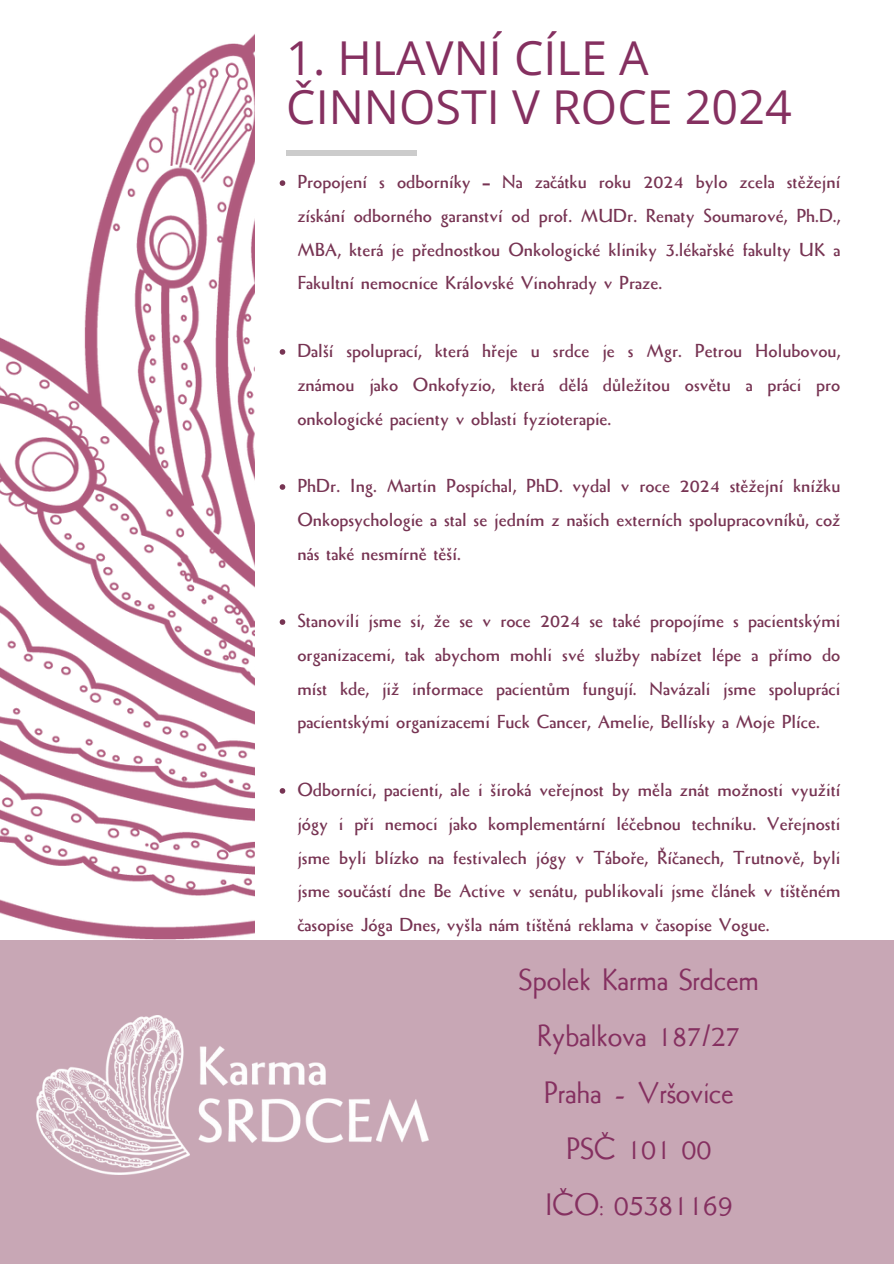
<style>
.page{position:relative;width:894px;height:1264px;background:#fff}
.page>*{position:absolute;margin:0;border:0;box-sizing:border-box;transform-origin:0 0}
.t1{font:46.65px/49.5px "Open Sans";color:#853060}
.t2{font:500 34.5px/56.2px "Stellar Classic SGOT Std";color:#853060;text-align:center}
.t3{font:700 21px/33.8px "Stellar Classic SGOT Std";color:#773453;text-align:justify}
</style>
<div class="page">
<div style="left:286px;top:151px;width:130px;height:5px;background:#ccc"></div>
<img style="left:0;top:34px;width:254px;height:905px">
<div style="left:0;top:939px;width:893px;height:324px;background:#c8a7b5"></div>
<img style="left:36px;top:1015px;width:392px;height:159px">
<svg style="left:279px;top:180px;width:6px;height:6px"></svg>
<svg style="left:279px;top:349px;width:6px;height:6px"></svg>
<svg style="left:279px;top:484px;width:6px;height:6px"></svg>
<svg style="left:279px;top:619px;width:6px;height:6px"></svg>
<svg style="left:279px;top:788px;width:6px;height:5px"></svg>
<p class="t1" style="left:286px;top:32px;width:507px">1. HLAVNÍ CÍLE A<br>ČINNOSTI V ROCE 2024</p>
<h1 class="t3" style="left:297px;top:166px;width:544px">Propojení s odborníky – Na začátku roku 2024 bylo zcela stěžejní získání odborného garanství od prof. MUDr. Renaty Soumarové, Ph.D., MBA, která je přednostkou Onkologické kliniky 3.lékařské fakulty UK a Fakultní nemocnice Královské Vinohrady v Praze.</h1>
<p class="t3" style="left:297px;top:335px;width:544px">Další spoluprací, která hřeje u srdce je s Mgr. Petrou Holubovou, známou jako Onkofyzio, která dělá důležitou osvětu a práci pro onkologické pacienty v oblasti fyzioterapie.</p>
<p class="t3" style="left:297px;top:470px;width:544px">PhDr. Ing. Martin Pospíchal, PhD. vydal v roce 2024 stěžejní knížku Onkopsychologie a stal se jedním z našich externích spolupracovníků, což nás také nesmírně těší.</p>
<p class="t3" style="left:297px;top:605px;width:544px">Stanovili jsme si, že se v roce 2024 se také propojíme s pacientskými organizacemi, tak abychom mohli své služby nabízet lépe a přímo do míst kde, již informace pacientům fungují. Navázali jsme spolupráci pacientskými organizacemi Fuck Cancer, Amelie, Bellísky a Moje Plíce.</p>
<p class="t3" style="left:297px;top:774px;width:544px">Odborníci, pacienti, ale i široká veřejnost by měla znát možnosti využití jógy i při nemoci jako komplementární léčebnou techniku. Veřejnosti jsme byli blízko na festivalech jógy v Táboře, Říčanech, Trutnově, byli jsme součástí dne Be Active v senátu, publikovali jsme článek v tištěném časopise Jóga Dnes, vyšla nám tištěná reklama v časopise Vogue.</p>
<p class="t2" style="left:519px;top:953px;width:242px">Spolek Karma Srdcem<br>Rybalkova 187/27<br>Praha - Vršovice<br>PSČ 101 00<br>IČO: 05381169</p>
</div>
